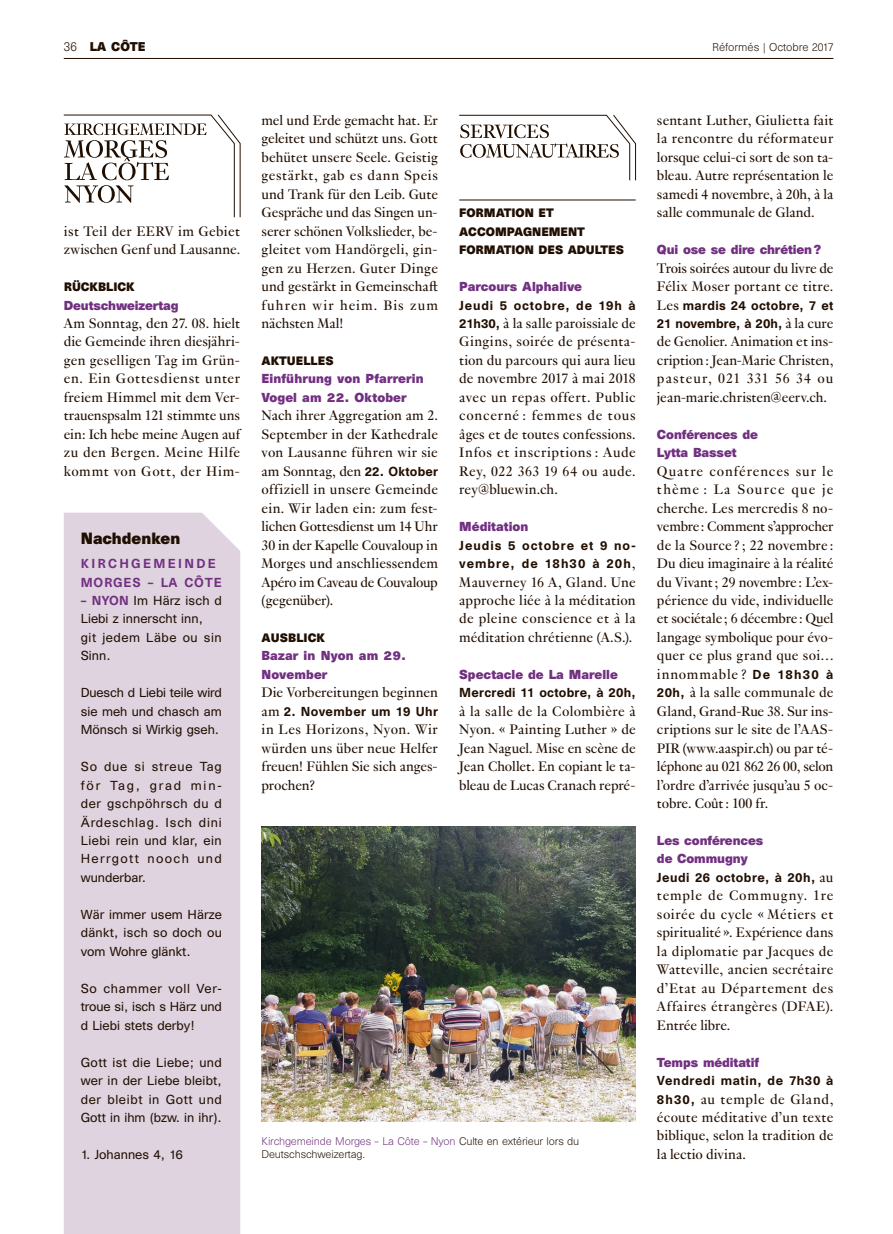
<style>
.page{position:relative;width:893px;height:1234px;background:#fff}
.page>*{position:absolute;margin:0;border:0;box-sizing:border-box;transform-origin:0 0}
.REF_Texte_indd{font:15px/18.5px "Genath";letter-spacing:.005em;color:#200e00;text-align:justify}
.REF_Titre-encadre_in{font:700 15px "Unica SB";color:#200e00}
.REF_Texte-encadre_in{font:12px/18.5px "Unica SB";color:#200e00;text-align:justify}
.REF_P2_Titre_indd{font:700 12px "Unica SB";letter-spacing:-.01em;color:#723081}
.REF_Texte_indd-2{font:500 12px/18.5px "Unica SB";letter-spacing:.04em;color:#200e00}
.REF_P2_Titre_indd-2{font:700 12px/18.5px "Unica SB";letter-spacing:.01em;color:#723081}
.REF_Texte_indd-3{font:500 12px/18.5px "Unica SB";letter-spacing:.08em;color:#200e00}
.REF_Texte-encadre_in-2{font:500 12px/18.5px "Unica SB";letter-spacing:.2em;color:#723081}
.REF_Texte-encadre_in-3{font:12px/18.5px "Unica SB";letter-spacing:.045em;color:#200e00}
.REF_Texte_indd-4{font:500 12px "Unica SB";letter-spacing:.07em;color:#200e00}
.t1{font:700 11.7px "Unica SB";color:#200e00}
.REF_P2_Rubriques_ind{font:700 11.25px "Unica SB";color:#200e00}
.REF_P2_Rubriques-sou{font:700 11.25px "Unica SB";color:#200e00}
.t2{font:300 10.5px "Unica SB";color:#200e00}
.REF_legendes_copyrig{font:300 10.2px/13.5px "Unica SB";letter-spacing:-.01em;color:#200e00}
.s1{font-weight:300;font-size:12px}
.s2{font-weight:500;color:#723081}
.s3{font-family:"Unica SB";font-weight:500;font-size:12px}
.s4{font-family:"Genath";font-weight:400;font-size:15px}
.s5{color:#723081}
</style>
<div class="page">
<hr style="left:64px;top:58px;width:769px;height:1px;background:#200e00">
<svg style="left:63px;top:114px;width:178px;height:104px"></svg>
<hr style="left:459px;top:200px;width:177px;height:1px;background:#200e00">
<svg style="left:459px;top:114px;width:177px;height:67px"></svg>
<div style="left:64px;top:512px;width:176px;height:721px;background:#dfd3df"></div>
<img style="left:261px;top:826px;width:375px;height:295px">
<p class="t1" style="left:64px;top:39px;width:83px"><span class="s1">36</span> LA CÔTE</p>
<p class="t2" style="left:712px;top:41px;width:123px">Réformés | Octobre 2017</p>
<p class="REF_Texte_indd" style="left:64px;top:220px;width:178px">ist Teil der EERV im Gebiet zwischen Genf und Lausanne.</p>
<p class="REF_P2_Rubriques_ind" style="left:64px;top:280px;width:72px">RÜCKBLICK</p>
<p class="REF_P2_Titre_indd" style="left:64px;top:297px;width:116px">Deutschweizertag</p>
<p class="REF_Texte_indd" style="left:64px;top:313px;width:178px">Am Sonntag, den 27. 08. hielt die Gemeinde ihren diesjähri&shy;gen geselligen Tag im Grün&shy;en. Ein Gottesdienst unter freiem Himmel mit dem Ver&shy;trauenspsalm 121 stimmte uns ein: Ich hebe meine Augen auf zu den Bergen. Meine Hilfe kommt von Gott, der Him-</p>
<p class="REF_Titre-encadre_in" style="left:81px;top:528px;width:101px">Nachdenken</p>
<p class="REF_Texte-encadre_in-2" style="left:81px;top:555px;width:143px">KIRCHGEMEINDE<br>MORGES – LA CÔTE</p>
<p class="REF_Texte-encadre_in" style="left:81px;top:591px;width:142px"><span class="s2">– NYON</span> Im Härz isch d<br>Liebi z innerscht inn,</p>
<p class="REF_Texte-encadre_in-3" style="left:81px;top:628px;width:143px">git jedem Läbe ou sin<br>Sinn.</p>
<p class="REF_Texte-encadre_in" style="left:81px;top:684px;width:143px">Duesch d Liebi teile wird sie meh und chasch am Mönsch si Wirkig gseh.</p>
<p class="REF_Texte-encadre_in" style="left:81px;top:757px;width:143px">So due si streue Tag för Tag, grad min&shy;der gschpöhrsch du d Ärdeschlag. Isch dini Liebi rein und klar, ein Herrgott nooch und wunderbar.</p>
<p class="REF_Texte-encadre_in" style="left:81px;top:905px;width:143px">Wär immer usem Härze dänkt, isch so doch ou vom Wohre glänkt.</p>
<p class="REF_Texte-encadre_in" style="left:81px;top:979px;width:143px">So chammer voll Ver&shy;troue si, isch s Härz und d Liebi stets derby!</p>
<p class="REF_Texte-encadre_in" style="left:81px;top:1053px;width:143px">Gott ist die Liebe; und wer in der Liebe bleibt, der bleibt in Gott und Gott in ihm (bzw. in ihr).</p>
<p class="REF_Texte-encadre_in" style="left:81px;top:1145px;width:104px">1. Johannes 4, 16</p>
<p class="REF_Texte_indd" style="left:261px;top:110px;width:178px">mel und Erde gemacht hat. Er geleitet und schützt uns. Gott behütet unsere Seele. Geistig gestärkt, gab es dann Speis und Trank für den Leib. Gute Gespräche und das Singen un&shy;serer schönen Volkslieder, be&shy;gleitet vom Handörgeli, gin&shy;gen zu Herzen. Guter Dinge und gestärkt in Gemeinschaft fuhren wir heim. Bis zum nächsten Mal!</p>
<p class="REF_P2_Rubriques_ind" style="left:261px;top:353px;width:73px">AKTUELLES</p>
<p class="REF_P2_Titre_indd-2" style="left:261px;top:371px;width:164px">Einführung von Pfarrerin<br>Vogel am 22. Oktober</p>
<p class="REF_Texte_indd" style="left:261px;top:405px;width:178px">Nach ihrer Aggregation am 2.<br>September in der Kathedrale von Lausanne führen wir sie am Sonntag, den <span class="s3">22. Oktober </span>offiziell in unsere Gemeinde ein. Wir laden ein: zum fest&shy;lichen Gottesdienst um 14 Uhr 30 in der Kapelle Couvaloup in Morges und anschliessendem Apéro im Caveau de Couvaloup (gegenüber).</p>
<p class="REF_P2_Rubriques_ind" style="left:261px;top:630px;width:65px">AUSBLICK</p>
<p class="REF_P2_Titre_indd-2" style="left:261px;top:647px;width:146px">Bazar in Nyon am 29.<br>November</p>
<p class="REF_Texte_indd" style="left:261px;top:682px;width:178px">Die Vorbereitungen beginnen</p>
<p class="REF_Texte_indd-2" style="left:261px;top:702px;width:178px"><span class="s4">am</span> 2. November um 19 Uhr</p>
<p class="REF_Texte_indd" style="left:261px;top:719px;width:178px">in Les Horizons, Nyon. Wir würden uns über neue Helfer freuen! Fühlen Sie sich anges&shy;prochen?</p>
<p class="REF_P2_Rubriques-sou" style="left:459px;top:206px;width:96px">FORMATION ET</p>
<p class="REF_P2_Rubriques_ind" style="left:459px;top:224px;width:127px">ACCOMPAGNEMENT</p>
<p class="REF_P2_Rubriques_ind" style="left:459px;top:243px;width:166px">FORMATION DES ADULTES</p>
<p class="REF_P2_Titre_indd" style="left:459px;top:279px;width:124px">Parcours Alphalive</p>
<p class="REF_Texte_indd-4" style="left:459px;top:297px;width:178px">Jeudi 5 octobre, de 19h à</p>
<p class="REF_Texte_indd" style="left:459px;top:313px;width:178px"><span class="s3">21h30,</span> à la salle paroissiale de Gingins, soirée de présenta&shy;tion du parcours qui aura lieu de novembre 2017 à mai 2018 avec un repas offert. Public concerné : femmes de tous âges et de toutes confessions.<br>Infos et inscriptions : Aude Rey, 022 363 19 64 ou aude. rey@bluewin.ch.</p>
<p class="REF_P2_Titre_indd" style="left:459px;top:519px;width:71px">Méditation</p>
<p class="REF_Texte_indd-3" style="left:459px;top:536px;width:178px">Jeudis 5 octobre et 9 no&shy;vembre, de 18h30 à 20h<span class="s4">,</span></p>
<p class="REF_Texte_indd" style="left:459px;top:571px;width:178px">Mauverney 16 A, Gland. Une approche liée à la méditation de pleine conscience et à la méditation chrétienne (A.S.).</p>
<p class="REF_P2_Titre_indd" style="left:459px;top:666px;width:160px">Spectacle de La Marelle</p>
<p class="REF_Texte_indd-2" style="left:459px;top:684px;width:178px">Mercredi 11 octobre, à 20h,</p>
<p class="REF_Texte_indd" style="left:459px;top:700px;width:178px">à la salle de la Colombière à Nyon. « Painting Luther » de Jean Naguel. Mise en scène de Jean Chollet. En copiant le ta&shy;bleau de Lucas Cranach repré-</p>
<p class="REF_legendes_copyrig" style="left:261px;top:1133px;width:319px"><span class="s5">Kirchgemeinde Morges – La Côte – Nyon</span> Culte en extérieur lors du<br>Deutschschweizertag.</p>
<p class="REF_Texte_indd" style="left:657px;top:110px;width:178px">sentant Luther, Giulietta fait la rencontre du réformateur lorsque celui-ci sort de son ta&shy;bleau. Autre représentation le samedi 4 novembre, à 20h, à la salle communale de Gland.</p>
<p class="REF_P2_Titre_indd" style="left:657px;top:242px;width:166px">Qui ose se dire chrétien?</p>
<p class="REF_Texte_indd" style="left:657px;top:257px;width:178px">Trois soirées autour du livre de<br>Félix Moser portant ce titre.</p>
<p class="REF_Texte_indd-2" style="left:657px;top:296px;width:178px"><span class="s4">Les</span> mardis 24 octobre, 7 et<br>21 novembre, à 20h, <span class="s4">à la cure</span></p>
<p class="REF_Texte_indd" style="left:657px;top:331px;width:178px">de Genolier. Animation et ins&shy;cription : Jean-Marie Christen, pasteur, 021 331 56 34 ou jean-marie.christen@eerv.ch.</p>
<p class="REF_P2_Titre_indd" style="left:657px;top:427px;width:102px">Conférences de</p>
<p class="REF_P2_Titre_indd" style="left:657px;top:445px;width:81px">Lytta Basset</p>
<p class="REF_Texte_indd" style="left:657px;top:460px;width:178px">Quatre conférences sur le thème : La Source que je cherche. Les mercredis 8 no&shy;vembre : Comment s’approcher de la Source ? ; 22 novembre :<br>Du dieu imaginaire à la réalité du Vivant ; 29 novembre : L’ex&shy;périence du vide, individuelle et sociétale ; 6 décembre : Quel langage symbolique pour évo&shy;quer ce plus grand que soi… innommable ? <span class="s3">De 18h30 à 20h,</span> à la salle communale de Gland, Grand-Rue 38. Sur ins&shy;criptions sur le site de l’AAS-PIR (www.aaspir.ch) ou par té&shy;léphone au 021 862 26 00, selon l’ordre d’arrivée jusqu’au 5 oc&shy;tobre. Coût : 100 fr.</p>
<p class="REF_P2_Titre_indd" style="left:657px;top:832px;width:108px">Les conférences</p>
<p class="REF_P2_Titre_indd" style="left:657px;top:851px;width:92px">de Commugny</p>
<p class="REF_Texte_indd-2" style="left:657px;top:868px;width:178px">Jeudi 26 octobre, à 20h, <span class="s4">au</span></p>
<p class="REF_Texte_indd" style="left:657px;top:885px;width:178px">temple de Commugny. 1re soirée du cycle « Métiers et spiritualité ». Expérience dans la diplomatie par Jacques de Watteville, ancien secrétaire d’Etat au Département des Affaires étrangères (DFAE).<br>Entrée libre.</p>
<p class="REF_P2_Titre_indd" style="left:657px;top:1054px;width:104px">Temps méditatif</p>
<p class="REF_Texte_indd-2" style="left:657px;top:1071px;width:178px">Vendredi matin, de 7h30 à</p>
<p class="REF_Texte_indd" style="left:657px;top:1088px;width:178px"><span class="s3">8h30,</span> au temple de Gland, écoute méditative d’un texte biblique, selon la tradition de la lectio divina.</p>
</div>
